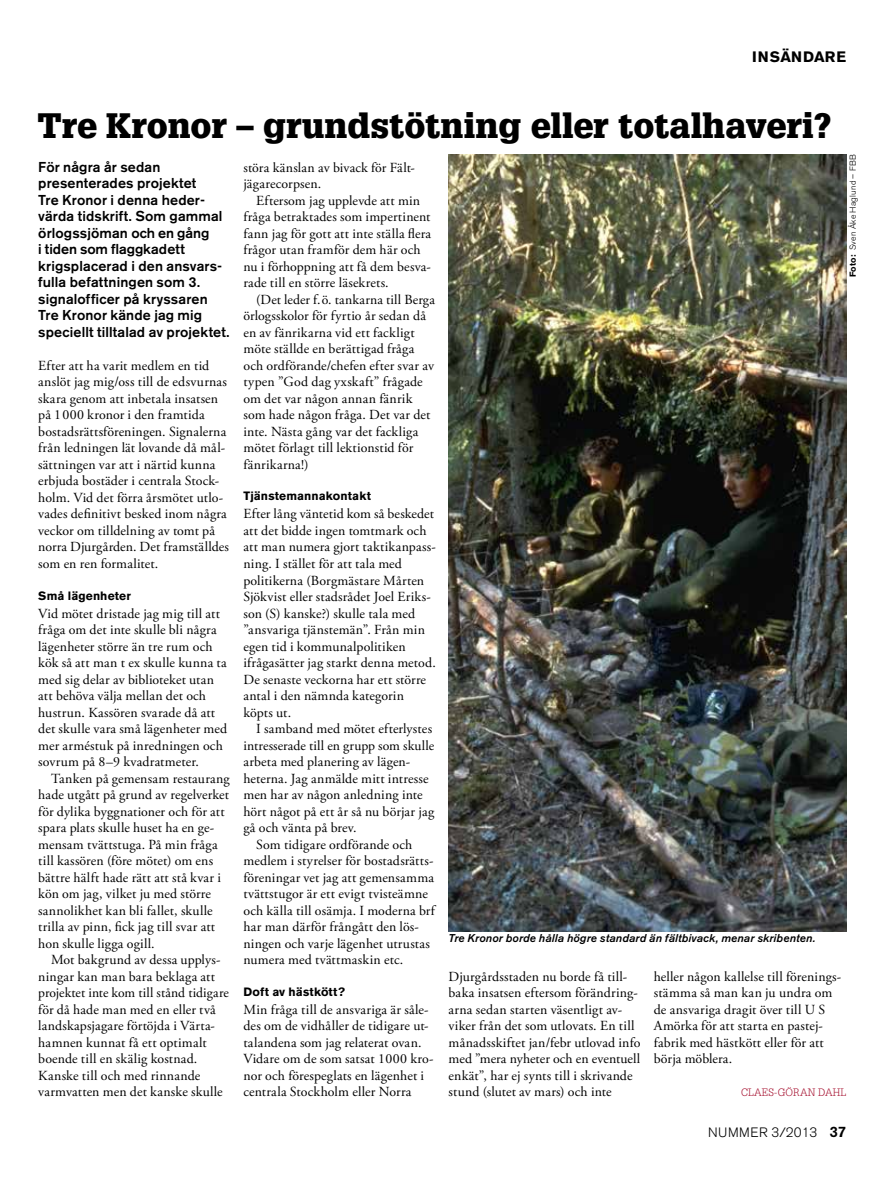
<style>
.page{position:relative;width:893px;height:1191px;background:#fff}
.page>*{position:absolute;margin:0;border:0;box-sizing:border-box;transform-origin:0 0}
.t1{font:900 34.5px "Glypha";letter-spacing:.005em;color:#000}
.t2{font:700 15px "Akzidenz Grotesk BE";letter-spacing:.045em;color:#000}
.t3{font:500 14.25px/16.5px "Akzidenz Grotesk BE";letter-spacing:.01em;color:#000}
.t4{font:13.8px/16.5px "Adobe Garamond Pro";letter-spacing:.01em;color:#000}
.t5{font:300 13.5px "Akzidenz Grotesk BE";letter-spacing:.02em;color:#000}
.t6{font:700 12px "Akzidenz Grotesk BE";letter-spacing:.01em;color:#000}
.t7{font:italic 500 11.25px "Akzidenz Grotesk BE";letter-spacing:.015em;color:#000}
.t8{font:300 10.5px "Glypha";letter-spacing:.01em;color:#a00022}
.t9{font:300 8.7px "Akzidenz Grotesk BE";letter-spacing:.02em;color:#000}
.s1{font-weight:700}
.s2{font-weight:500;font-size:15px}
</style>
<div class="page">
<img style="left:449px;top:154px;width:397px;height:777px">
<p class="t2" style="left:752px;top:48px;width:95px">INSÄNDARE</p>
<h1 class="t1" style="left:38px;top:105px;width:795px">Tre Kronor – grundstötning eller totalhaveri?</h1>
<p class="t3" style="left:38px;top:158px;width:193px">För några år sedan presenterades projektet<br>Tre Kronor i denna heder&shy;värda tidskrift. Som gammal örlogssjöman och en gång<br>i tiden som flaggkadett krigsplacerad i den ansvars&shy;fulla befattningen som 3. signalofficer på kryssaren<br>Tre Kronor kände jag mig speciellt tilltalad av projektet.</p>
<p class="t4" style="left:38px;top:358px;width:192px">Efter att ha varit medlem en tid anslöt jag mig/oss till de edsvurnas skara genom att inbetala insatsen på 1000 kronor i den framtida bostadsrättsföreningen. Signalerna från ledningen lät lovande då mål&shy;sättningen var att i närtid kunna erbjuda bostäder i centrala Stock&shy;holm. Vid det förra årsmötet utlo&shy;vades definitivt besked inom några veckor om tilldelning av tomt på norra Djurgården. Det framställdes som en ren formalitet.</p>
<p class="t6" style="left:38px;top:588px;width:94px">Små lägenheter</p>
<p class="t4" style="left:38px;top:605px;width:190px">Vid mötet dristade jag mig till att fråga om det inte skulle bli några lägenheter större än tre rum och kök så att man t ex skulle kunna ta med sig delar av biblioteket utan att behöva välja mellan det och hustrun. Kassören svarade då att det skulle vara små lägenheter med mer arméstuk på inredningen och sovrum på 8–9 kvadratmeter.</p>
<p class="t4" style="left:38px;top:770px;width:193px;text-indent:13px">Tanken på gemensam restaurang hade utgått på grund av regelverket för dylika byggnationer och för att spara plats skulle huset ha en ge&shy;mensam tvättstuga. På min fråga till kassören (före mötet) om ens bättre hälft hade rätt att stå kvar i kön om jag, vilket ju med större sannolikhet kan bli fallet, skulle trilla av pinn, fick jag till svar att hon skulle ligga ogill.</p>
<p class="t4" style="left:38px;top:952px;width:192px;text-indent:13px">Mot bakgrund av dessa upplys&shy;ningar kan man bara beklaga att projektet inte kom till stånd tidigare för då hade man med en eller två landskapsjagare förtöjda i Värta&shy;hamnen kunnat få ett optimalt boende till en skälig kostnad.<br>Kanske till och med rinnande varmvatten men det kanske skulle</p>
<p class="t9" style="left:848px;top:277px;width:124px;rotate:-90deg"><span class="s1">Foto:</span> Sven Åke Haglund – FBB</p>
<p class="t4" style="left:243px;top:160px;width:173px">störa känslan av bivack för Fält&shy;jägarecorpsen.</p>
<p class="t4" style="left:243px;top:193px;width:189px;text-indent:13px">Eftersom jag upplevde att min fråga betraktades som impertinent fann jag för gott att inte ställa flera frågor utan framför dem här och nu i förhoppning att få dem besva&shy;rade till en större läsekrets.</p>
<p class="t4" style="left:243px;top:292px;width:193px;text-indent:13px">(Det leder f.ö. tankarna till Berga örlogsskolor för fyrtio år sedan då en av fänrikarna vid ett fackligt möte ställde en berättigad fråga och ordförande/chefen efter svar av typen ”God dag yxskaft” frågade om det var någon annan fänrik som hade någon fråga. Det var det inte. Nästa gång var det fackliga mötet förlagt till lektionstid för fänrikarna!)</p>
<p class="t6" style="left:243px;top:489px;width:129px">Tjänstemannakontakt</p>
<p class="t4" style="left:243px;top:506px;width:194px">Efter lång väntetid kom så beskedet att det bidde ingen tomtmark och att man numera gjort taktikanpass&shy;ning. I stället för att tala med politikerna (Borgmästare Mårten<br>Sjökvist eller stadsrådet Joel Eriks&shy;son (S) kanske?) skulle tala med ”ansvariga tjänstemän”. Från min egen tid i kommunalpolitiken ifrågasätter jag starkt denna metod.<br>De senaste veckorna har ett större antal i den nämnda kategorin köpts ut.</p>
<p class="t4" style="left:256px;top:721px;width:177px">I samband med mötet efterlystes</p>
<p class="t4" style="left:243px;top:737px;width:192px">intresserade till en grupp som skulle</p>
<p class="t4" style="left:243px;top:754px;width:168px">arbeta med planering av lägen-</p>
<p class="t4" style="left:243px;top:770px;width:187px">heterna. Jag anmälde mitt intresse</p>
<p class="t4" style="left:243px;top:787px;width:181px">men har av någon anledning inte</p>
<p class="t4" style="left:243px;top:803px;width:192px">hört något på ett år så nu börjar jag</p>
<p class="t4" style="left:243px;top:820px;width:115px">gå och vänta på brev.</p>
<p class="t4" style="left:256px;top:836px;width:158px">Som tidigare ordförande och</p>
<p class="t4" style="left:243px;top:853px;width:192px">medlem i styrelser för bostadsrätts-</p>
<p class="t4" style="left:243px;top:869px;width:192px">föreningar vet jag att gemensamma</p>
<p class="t4" style="left:243px;top:886px;width:186px">tvättstugor är ett evigt tvisteämne</p>
<p class="t4" style="left:243px;top:902px;width:193px">och källa till osämja. I moderna brf</p>
<p class="t4" style="left:243px;top:919px;width:177px">har man därför frångått den lös-</p>
<p class="t4" style="left:243px;top:935px;width:188px">ningen och varje lägenhet utrustas</p>
<p class="t4" style="left:243px;top:952px;width:161px">numera med tvättmaskin etc.</p>
<p class="t6" style="left:243px;top:984px;width:103px">Doft av hästkött?</p>
<p class="t4" style="left:243px;top:1001px;width:192px">Min fråga till de ansvariga är såle&shy;des om de vidhåller de tidigare ut&shy;talandena som jag relaterat ovan.<br>Vidare om de som satsat 1000 kro&shy;nor och förespeglats en lägenhet i centrala Stockholm eller Norra</p>
<p class="t7" style="left:449px;top:932px;width:368px">Tre Kronor borde hålla högre standard än fältbivack, menar skribenten.</p>
<p class="t4" style="left:449px;top:968px;width:194px">Djurgårdsstaden nu borde få till&shy;baka insatsen eftersom förändring&shy;arna sedan starten väsentligt av&shy;viker från det som utlovats. En till månadsskiftet jan/febr utlovad info med ”mera nyheter och en eventuell enkät”, har ej synts till i skrivande stund (slutet av mars) och inte</p>
<p class="t4" style="left:654px;top:968px;width:189px">heller någon kallelse till förenings&shy;stämma så man kan ju undra om de ansvariga dragit över till U S<br>Amörka för att starta en pastej&shy;fabrik med hästkött eller för att börja möblera.</p>
<p class="t8" style="left:741px;top:1086px;width:107px">CLAES-GÖRAN DAHL</p>
<p class="t5" style="left:708px;top:1124px;width:140px">NUMMER 3/2013 <span class="s2">37</span></p>
</div>
